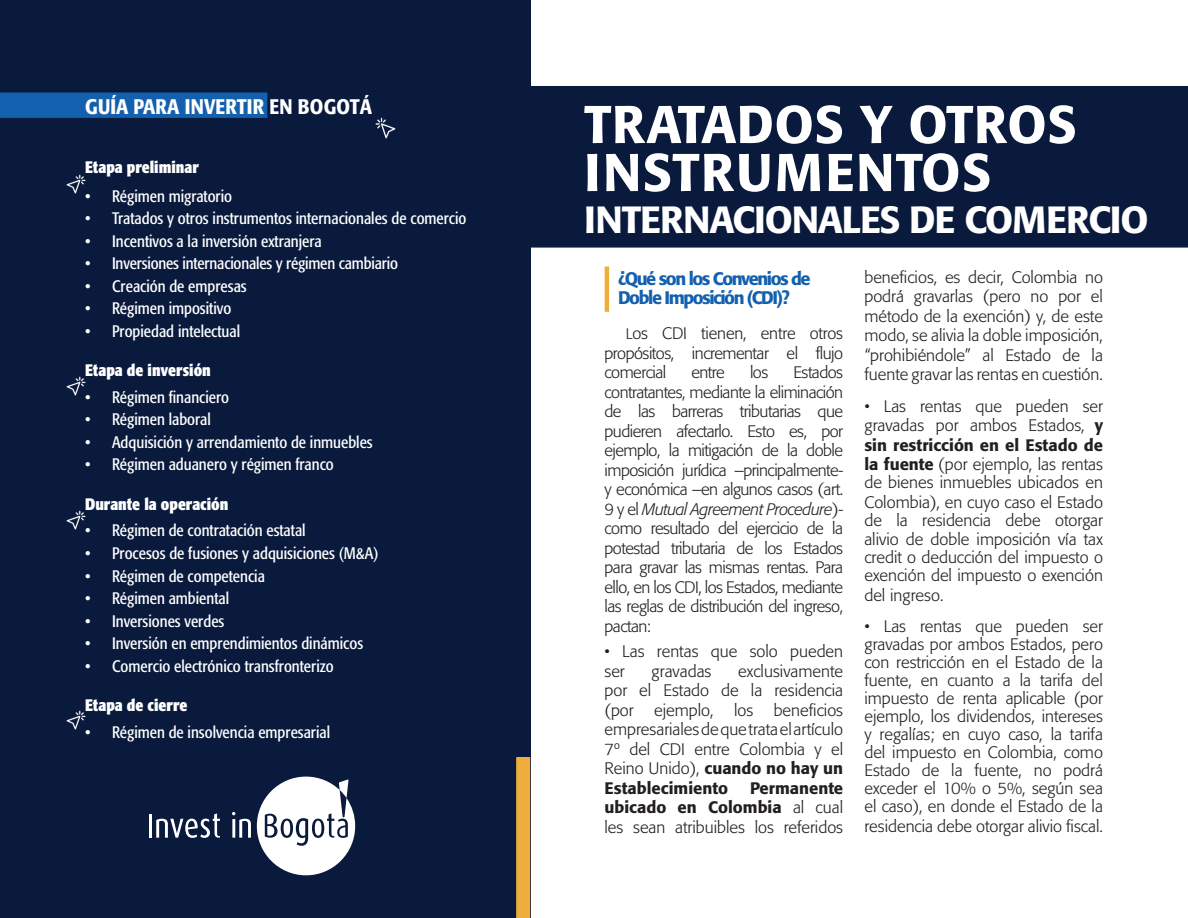
<style>
.page{position:relative;width:1188px;height:918px;background:#fff}
.page>*{position:absolute;margin:0;border:0;box-sizing:border-box;transform-origin:0 0}
.t1{font:500 52.5px/48px "Formata";letter-spacing:.01em;color:#fff}
.t2{font:500 37.5px "Formata";letter-spacing:-.03em;color:#fff}
.t3{font:500 condensed 21px "Formata";color:#fff}
.t4{font:500 18px/19.5px "Formata";letter-spacing:-.08em;color:#1360ae}
.t5{font:300 16.5px/19.5px "Formata";color:#231f20;text-align:justify}
.t6{font:condensed 16.5px "Formata";color:#fff}
.t7{font:700 condensed 16.5px "Formata";color:#fff}
.s1{font-size:15px}
.s2{font-style:italic}
.s3{font-weight:500}
</style>
<div class="page">
<div style="left:516px;top:87px;width:672px;height:160px;background:#0a1a3d"></div>
<div style="left:515px;top:86px;width:673px;height:162px;border:2px solid #0a1a3d"></div>
<hr style="left:605px;top:267px;width:4px;height:45px;background:#efae3c">
<div style="left:0;top:0;width:530px;height:918px;background:#0a1a3d"></div>
<svg style="left:0;top:92px;width:267px;height:26px;background:#125eab"></svg>
<svg style="left:516px;top:757px;width:14px;height:161px;background:#ecac3c"></svg>
<hr style="left:149px;top:814px;width:3px;height:24px;background:#fff">
<svg style="left:156px;top:813px;width:64px;height:25px"></svg>
<svg style="left:232px;top:812px;width:19px;height:26px"></svg>
<svg style="left:257px;top:777px;width:98px;height:98px"></svg>
<img style="left:66px;top:175px;width:19px;height:19px">
<img style="left:375px;top:118px;width:20px;height:20px">
<img style="left:66px;top:377px;width:19px;height:19px">
<img style="left:66px;top:510px;width:19px;height:19px">
<img style="left:66px;top:711px;width:19px;height:19px">
<p class="t3" style="left:85px;top:94px;width:289px">GUÍA PARA INVERTIR EN BOGOTÁ</p>
<p class="t7" style="left:85px;top:157px;width:115px">Etapa preliminar</p>
<p class="t6" style="left:85px;top:186px;width:149px">• Régimen migratorio</p>
<p class="t6" style="left:85px;top:209px;width:383px">• Tratados y otros instrumentos internacionales de comercio</p>
<p class="t6" style="left:85px;top:231px;width:238px">• Incentivos a la inversión extranjera</p>
<p class="t6" style="left:85px;top:254px;width:314px">• Inversiones internacionales y régimen cambiario</p>
<p class="t6" style="left:85px;top:276px;width:163px">• Creación de empresas</p>
<p class="t6" style="left:85px;top:299px;width:148px">• Régimen impositivo</p>
<p class="t6" style="left:85px;top:321px;width:157px">• Propiedad intelectual</p>
<p class="t7" style="left:85px;top:360px;width:127px">Etapa de inversión</p>
<p class="t6" style="left:85px;top:387px;width:146px">• Régimen financiero</p>
<p class="t6" style="left:85px;top:410px;width:127px">• Régimen laboral</p>
<p class="t6" style="left:85px;top:432px;width:289px">• Adquisición y arrendamiento de inmuebles</p>
<p class="t6" style="left:85px;top:455px;width:250px">• Régimen aduanero y régimen franco</p>
<p class="t7" style="left:85px;top:493px;width:145px">Durante la operación</p>
<p class="t6" style="left:85px;top:521px;width:222px">• Régimen de contratación estatal</p>
<p class="t6" style="left:85px;top:544px;width:295px">• Procesos de fusiones y adquisiciones (M&amp;A)</p>
<p class="t6" style="left:85px;top:566px;width:181px">• Régimen de competencia</p>
<p class="t6" style="left:85px;top:589px;width:146px">• Régimen ambiental</p>
<p class="t6" style="left:85px;top:611px;width:141px">• Inversiones verdes</p>
<p class="t6" style="left:85px;top:634px;width:280px">• Inversión en emprendimientos dinámicos</p>
<p class="t6" style="left:85px;top:656px;width:250px">• Comercio electrónico transfronterizo</p>
<p class="t7" style="left:85px;top:694px;width:104px">Etapa de cierre</p>
<p class="t6" style="left:85px;top:722px;width:247px">• Régimen de insolvencia empresarial</p>
<h1 class="t1" style="left:584px;top:100px;width:494px">TRATADOS Y OTROS<br>INSTRUMENTOS</h1>
<h2 class="t2" style="left:584px;top:197px;width:566px">INTERNACIONALES DE COMERCIO</h2>
<p class="t4" style="left:618px;top:268px;width:194px">¿Qué son los Convenios de<br>Doble Imposición (CDI)?</p>
<p class="t5" style="left:605px;top:324px;width:240px;text-indent:21px"><span class="s1">L</span>os CDI tienen, entre otros propósitos, incrementar el flujo comercial</p>
<p class="t5" style="left:605px;top:363px;width:240px;text-indent:189px">Estados contratantes, mediante la eliminación de las barreras tributarias que pudieren afectarlo. Esto es, por ejemplo, la mitigación de la doble imposición jurídica –principalmente&shy;y económica –en algunos casos (art.<br>9 y el <span class="s2">Mutual Agreement Procedure</span>)- como resultado del ejercicio de la potestad tributaria de los Estados para gravar las mismas rentas. Para ello, en los CDI, los Estados, mediante las reglas de distribución del ingreso, pactan:</p>
<p class="t5" style="left:605px;top:642px;width:240px">• Las rentas que solo pueden ser</p>
<p class="t5" style="left:691px;top:363px;width:35px">entre</p>
<p class="t5" style="left:750px;top:363px;width:20px">los</p>
<p class="t5" style="left:652px;top:661px;width:61px">gravadas</p>
<p class="t5" style="left:605px;top:661px;width:240px;text-indent:134px">exclusivamente por el Estado de la residencia (por ejemplo, los beneficios empresariales de que trata el artículo 7º del CDI entre Colombia y el Reino Unido), <span class="s3">cuando no hay un Establecimiento</span></p>
<p class="t5" style="left:605px;top:778px;width:240px;text-indent:146px"><span class="s3">Permanente ubicado en Colombia</span> al cual les sean atribuibles los referidos</p>
<p class="t5" style="left:864px;top:267px;width:240px">beneficios, es decir, Colombia no podrá gravarlas (pero no por el método de la exención) y, de este modo, se alivia la doble imposición, “prohibiéndole” al Estado de la fuente gravar las rentas en cuestión.</p>
<p class="t5" style="left:864px;top:396px;width:240px">• Las rentas que pueden ser gravadas por ambos Estados, <span class="s3">y sin restricción en el Estado de la fuente</span> (por ejemplo, las rentas</p>
<p class="t5" style="left:864px;top:473px;width:240px">de bienes inmuebles ubicados en<br>Colombia), en cuyo caso el Estado</p>
<p class="t5" style="left:864px;top:510px;width:240px">de la residencia debe otorgar alivio de doble imposición vía tax</p>
<p class="t5" style="left:864px;top:549px;width:240px;line-height:18px">credit o deducción del impuesto o exención del impuesto o exención</p>
<p class="t5" style="left:864px;top:585px;width:81px">del ingreso.</p>
<p class="t5" style="left:864px;top:618px;width:240px;line-height:18px">• Las rentas que pueden ser gravadas por ambos Estados, pero con restricción en el Estado de la fuente, en cuanto a la tarifa del impuesto de renta aplicable (por ejemplo, los dividendos, intereses y regalías; en cuyo caso, la tarifa del impuesto en Colombia, como Estado de la fuente, no podrá exceder el 10% o 5%, según sea el caso), en donde el Estado de la</p>
<p class="t5" style="left:864px;top:816px;width:240px">residencia debe otorgar alivio fiscal.</p>
</div>
